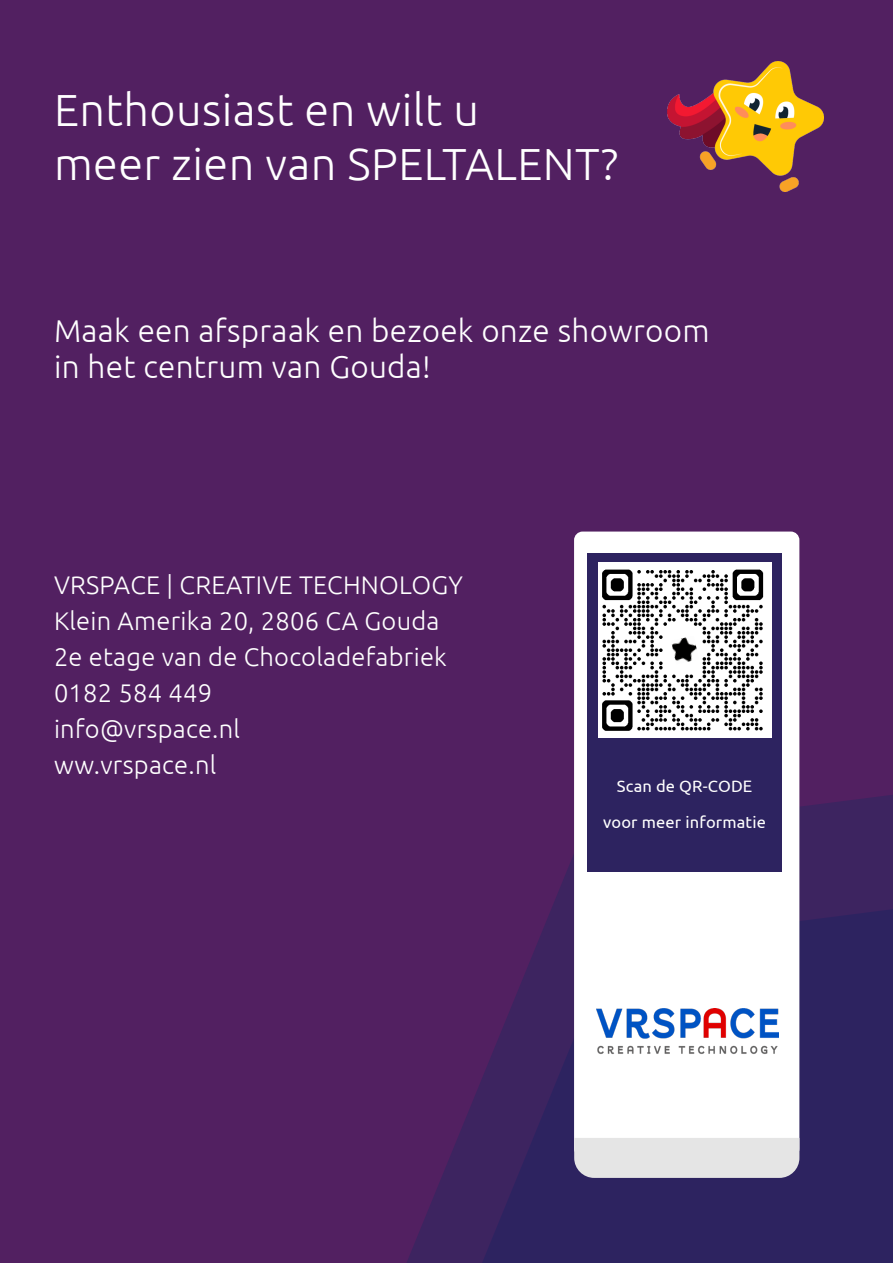
<style>
.page{position:relative;width:893px;height:1263px;background:#522061}
.page>*{position:absolute;margin:0;border:0;box-sizing:border-box;transform-origin:0 0}
.t1{font:300 45px "Ubuntu";letter-spacing:.01em;color:#fff}
.t2{font:300 31.5px "Ubuntu";letter-spacing:.01em;color:#fff}
.t3{font:300 25.5px "Ubuntu";letter-spacing:.01em;color:#fff}
.t4{font:16.5px "Ubuntu";letter-spacing:.01em;color:#fff}
</style>
<div class="page">
<svg style="left:407px;top:769px;width:486px;height:494px"></svg>
<svg style="left:446px;top:891px;width:447px;height:372px;fill:#2d2360"></svg>
<div style="left:574px;top:531px;width:225px;height:626px;background:#fff;border-radius:9px"></div>
<div style="left:574px;top:1138px;width:225px;height:40px;background:#e5e5e5"></div>
<div style="left:588px;top:553px;width:194px;height:319px;background:#2d2360"></div>
<img style="left:596px;top:1009px;width:182px;height:45px">
<img style="left:598px;top:562px;width:174px;height:176px">
<div style="left:665px;top:630px;width:36px;height:41px;background:#fff"></div>
<img style="left:671px;top:637px;width:26px;height:25px">
<img style="left:668px;top:62px;width:155px;height:129px">
<p class="t1" style="left:54px;top:83px;width:426px">Enthousiast en wilt u</p>
<p class="t1" style="left:54px;top:137px;width:566px">meer zien van SPELTALENT?</p>
<p class="t2" style="left:54px;top:312px;width:657px">Maak een afspraak en bezoek onze showroom</p>
<p class="t2" style="left:54px;top:348px;width:378px">in het centrum van Gouda!</p>
<p class="t3" style="left:54px;top:570px;width:410px">VRSPACE | CREATIVE TECHNOLOGY</p>
<p class="t3" style="left:54px;top:606px;width:387px">Klein Amerika 20, 2806 CA Gouda</p>
<p class="t3" style="left:54px;top:642px;width:394px">2e etage van de Chocoladefabriek</p>
<p class="t3" style="left:54px;top:678px;width:160px">0182 584 449</p>
<p class="t3" style="left:54px;top:714px;width:188px">info@vrspace.nl</p>
<p class="t3" style="left:54px;top:750px;width:164px">ww.vrspace.nl</p>
<p class="t4" style="left:617px;top:776px;width:137px">Scan de QR-CODE</p>
<p class="t4" style="left:603px;top:812px;width:164px">voor meer informatie</p>
</div>
